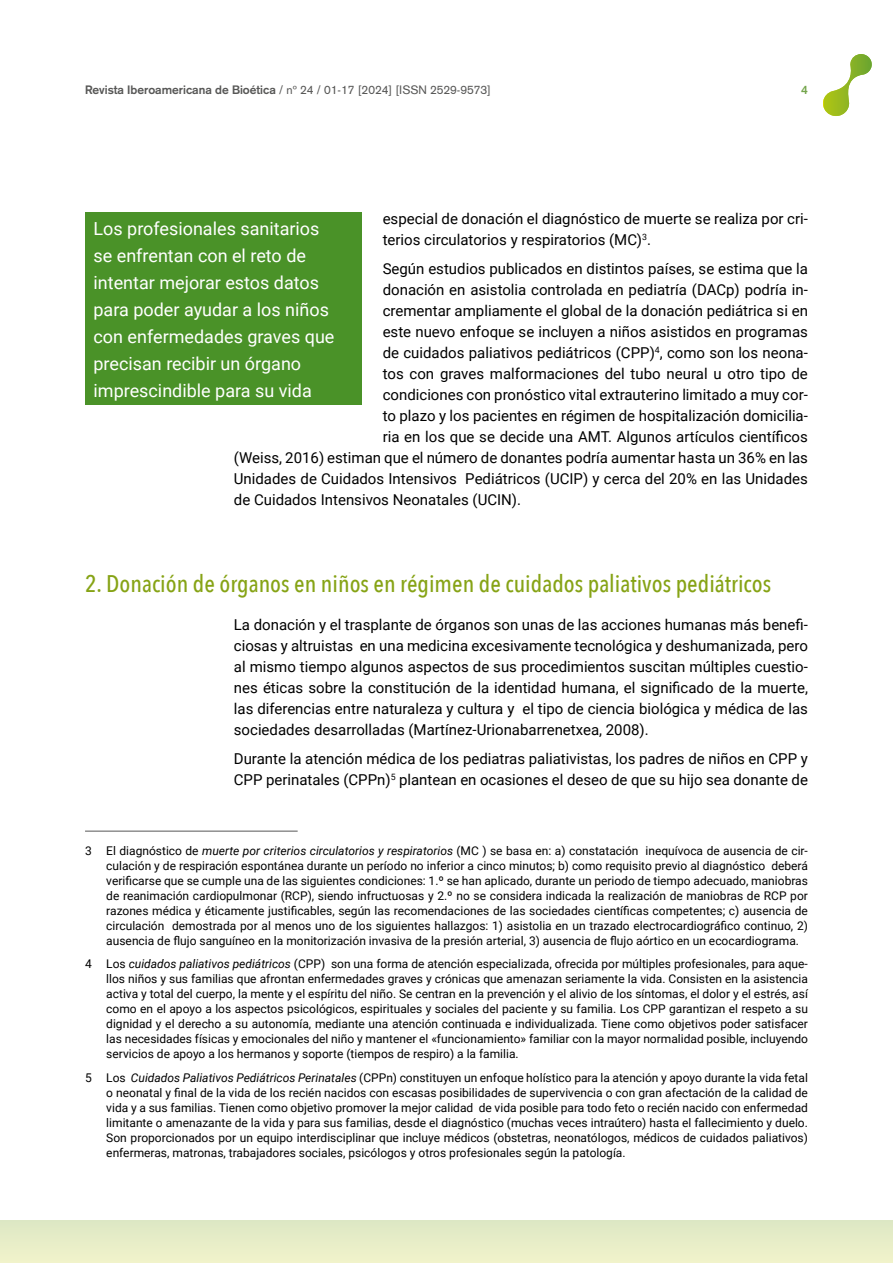
<style>
.page{position:relative;width:893px;height:1263px;background:#fff}
.page>*{position:absolute;margin:0;border:0;box-sizing:border-box;transform-origin:0 0}
.t1{font:500 24px "Avenir Next Condensed";color:#86a315}
.t2{font:18px/27px "Roboto";color:#fff}
.t3{font:15px/21px "Roboto";color:#000}
.t4{font:12px/15px "Roboto";color:#000;text-align:justify}
.t5{font:12px "Akzidenz Grotesk";color:#575756}
.t6{font:700 12px "Akzidenz Grotesk";color:#74a54c}
.s1{font-weight:700}
.s2{font-style:italic}
</style>
<div class="page">
<div style="left:0;top:1220px;width:893px;height:43px;background:#e7edc8"></div>
<svg style="left:823px;top:54px;width:49px;height:62px"></svg>
<hr style="left:85px;top:831px;width:213px;height:1px;background:#575756">
<div style="left:85px;top:213px;width:276px;height:192px;background:#4a9228"></div>
<p class="t5" style="left:85px;top:83px;width:407px"><span class="s1">Revista Iberoamericana de Bioética</span> / nº 24 / 01-17 [2024] [ISSN 2529-9573]</p>
<p class="t6" style="left:801px;top:83px;width:8px">4</p>
<p class="t3" style="left:383px;top:207px;width:427px">especial de donación el diagnóstico de muerte se realiza por cri&shy;terios circulatorios y respiratorios (MC)<sup>3</sup>.</p>
<p class="t3" style="left:383px;top:258px;width:427px">Según estudios publicados en distintos países, se estima que la</p>
<p class="t3" style="left:383px;top:279px;width:427px">donación en asistolia controlada en pediatría (DACp) podría in-</p>
<p class="t3" style="left:383px;top:300px;width:427px">crementar ampliamente el global de la donación pediátrica si en</p>
<p class="t3" style="left:383px;top:321px;width:427px">este nuevo enfoque se incluyen a niños asistidos en programas</p>
<p class="t3" style="left:383px;top:342px;width:427px">de cuidados paliativos pediátricos (CPP)<sup>4</sup>, como son los neona-</p>
<p class="t3" style="left:383px;top:363px;width:427px">tos con graves malformaciones del tubo neural u otro tipo de</p>
<p class="t3" style="left:383px;top:384px;width:427px">condiciones con pronóstico vital extrauterino limitado a muy cor-</p>
<p class="t3" style="left:383px;top:405px;width:427px">to plazo y los pacientes en régimen de hospitalización domicilia-</p>
<p class="t3" style="left:383px;top:426px;width:427px">ria en los que se decide una AMT. Algunos artículos científicos</p>
<p class="t3" style="left:234px;top:447px;width:576px">(Weiss, 2016) estiman que el número de donantes podría aumentar hasta un 36% en las</p>
<p class="t3" style="left:234px;top:468px;width:576px">Unidades de Cuidados Intensivos Pediátricos (UCIP) y cerca del 20% en las Unidades</p>
<p class="t3" style="left:234px;top:489px;width:289px">de Cuidados Intensivos Neonatales (UCIN).</p>
<h2 class="t2" style="left:94px;top:214px;width:242px">Los profesionales sanitarios se enfrentan con el reto de intentar mejorar estos datos para poder ayudar a los niños con enfermedades graves que precisan recibir un órgano imprescindible para su vida</h2>
<h1 class="t1" style="left:85px;top:569px;width:688px">2. Donación de órganos en niños en régimen de cuidados paliativos pediátricos</h1>
<p class="t3" style="left:234px;top:614px;width:576px;text-align:justify">La donación y el trasplante de órganos son unas de las acciones humanas más benefi&shy;ciosas y altruistas en una medicina excesivamente tecnológica y deshumanizada, pero al mismo tiempo algunos aspectos de sus procedimientos suscitan múltiples cuestio&shy;nes éticas sobre la constitución de la identidad humana, el significado de la muerte, las diferencias entre naturaleza y cultura y el tipo de ciencia biológica y médica de las sociedades desarrolladas (Martínez-Urionabarrenetxea, 2008).</p>
<p class="t3" style="left:234px;top:748px;width:576px">Durante la atención médica de los pediatras paliativistas, los padres de niños en CPP y<br>CPP perinatales (CPPn)<sup>5</sup> plantean en ocasiones el deseo de que su hijo sea donante de</p>
<p class="t4" style="left:106px;top:842px;width:703px;text-indent:-21px">3 El diagnóstico de <span class="s2">muerte por criterios circulatorios y respiratorios</span> (MC ) se basa en: a) constatación inequívoca de ausencia de cir&shy;culación y de respiración espontánea durante un período no inferior a cinco minutos; b) como requisito previo al diagnóstico deberá verificarse que se cumple una de las siguientes condiciones: 1.º se han aplicado, durante un periodo de tiempo adecuado, maniobras de reanimación cardiopulmonar (RCP), siendo infructuosas y 2.º no se considera indicada la realización de maniobras de RCP por razones médica y éticamente justificables, según las recomendaciones de las sociedades científicas competentes; c) ausencia de circulación demostrada por al menos uno de los siguientes hallazgos: 1) asistolia en un trazado electrocardiográfico continuo, 2) ausencia de flujo sanguíneo en la monitorización invasiva de la presión arterial, 3) ausencia de flujo aórtico en un ecocardiograma.</p>
<p class="t4" style="left:106px;top:956px;width:703px;text-indent:-21px">4 Los <span class="s2">cuidados paliativos pediátricos</span> (CPP) son una forma de atención especializada, ofrecida por múltiples profesionales, para aque&shy;llos niños y sus familias que afrontan enfermedades graves y crónicas que amenazan seriamente la vida. Consisten en la asistencia activa y total del cuerpo, la mente y el espíritu del niño. Se centran en la prevención y el alivio de los síntomas, el dolor y el estrés, así como en el apoyo a los aspectos psicológicos, espirituales y sociales del paciente y su familia. Los CPP garantizan el respeto a su dignidad y el derecho a su autonomía, mediante una atención continuada e individualizada. Tiene como objetivos poder satisfacer las necesidades físicas y emocionales del niño y mantener el «funcionamiento» familiar con la mayor normalidad posible, incluyendo servicios de apoyo a los hermanos y soporte (tiempos de respiro) a la familia.</p>
<p class="t4" style="left:106px;top:1069px;width:703px;text-indent:-21px">5 Los <span class="s2">Cuidados Paliativos Pediátricos Perinatales</span> (CPPn) constituyen un enfoque holístico para la atención y apoyo durante la vida fetal o neonatal y final de la vida de los recién nacidos con escasas posibilidades de supervivencia o con gran afectación de la calidad de vida y a sus familias. Tienen como objetivo promover la mejor calidad de vida posible para todo feto o recién nacido con enfermedad limitante o amenazante de la vida y para sus familias, desde el diagnóstico (muchas veces intraútero) hasta el fallecimiento y duelo.<br>Son proporcionados por un equipo interdisciplinar que incluye médicos (obstetras, neonatólogos, médicos de cuidados paliativos) enfermeras, matronas, trabajadores sociales, psicólogos y otros profesionales según la patología.</p>
</div>
